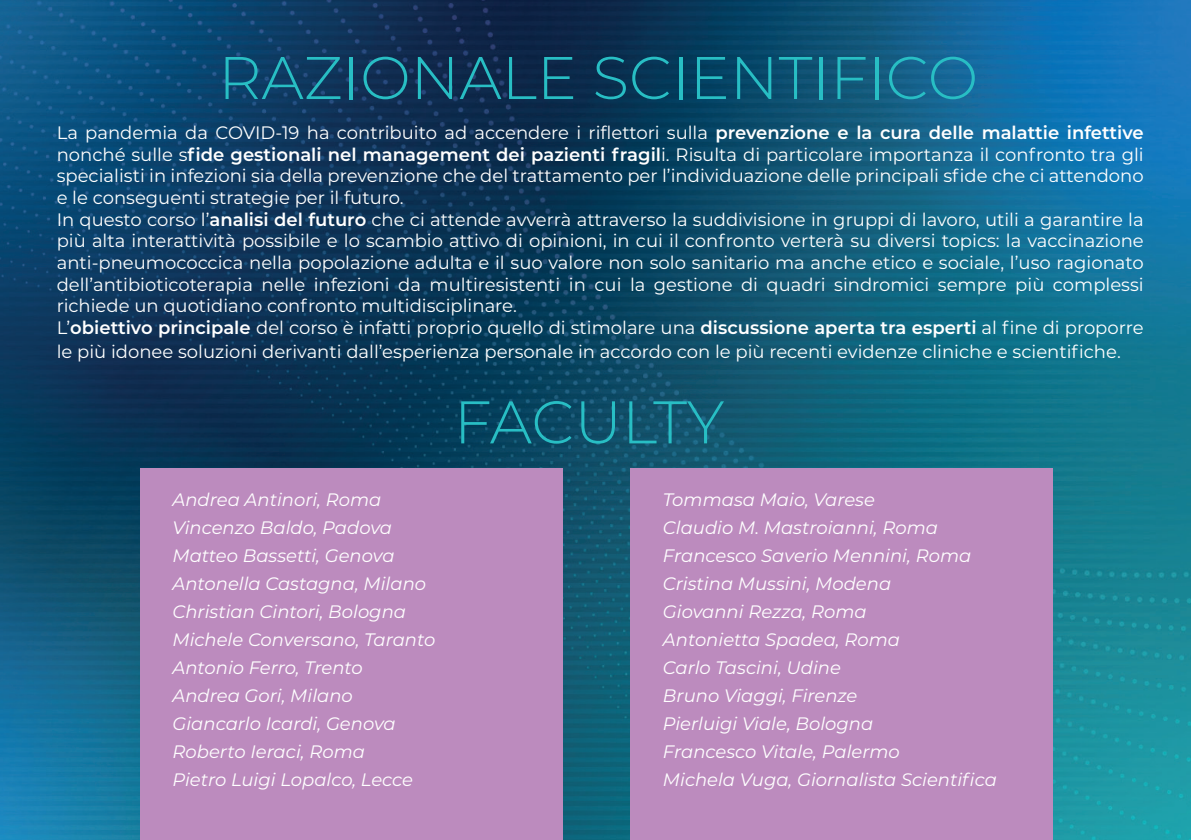
<style>
.page{position:relative;width:1191px;height:840px;background:#fff}
.page>*{position:absolute;margin:0;border:0;box-sizing:border-box;transform-origin:0 0}
.t1{font:300 60px "Montserrat";color:#28bec4}
.t2{font:18px/21.6px "Montserrat";color:#fff;text-align:justify}
.t3{font:italic 18px "Montserrat";color:#fff}
.s1{font-weight:600}
</style>
<div class="page">
<img style="left:0;top:0;width:1191px;height:839px">
<div style="left:140px;top:468px;width:422px;height:371px;background:#bc8bbe"></div>
<div style="left:630px;top:468px;width:422px;height:371px;background:#bc8bbe"></div>
<p class="t1" style="left:218px;top:37px;width:761px">RAZIONALE SCIENTIFICO</p>
<p class="t2" style="left:57px;top:121px;width:1088px">La pandemia da COVID-19 ha contribuito ad accendere i riflettori sulla <span class="s1">prevenzione e la cura delle malattie infettive </span>nonché sulle s<span class="s1">fide gestionali nel management dei pazienti fragil</span>i. Risulta di particolare importanza il confronto tra gli specialisti in infezioni sia della prevenzione che del trattamento per l’individuazione delle principali sfide che ci attendono e le conseguenti strategie per il futuro.</p>
<p class="t2" style="left:57px;top:208px;width:1088px">In questo corso l’<span class="s1">analisi del futuro</span> che ci attende avverrà attraverso la suddivisione in gruppi di lavoro, utili a garantire la più alta interattività possibile e lo scambio attivo di opinioni, in cui il confronto verterà su diversi topics: la vaccinazione anti-pneumococcica nella popolazione adulta e il suo valore non solo sanitario ma anche etico e sociale, l’uso ragionato dell’antibioticoterapia nelle infezioni da multiresistenti in cui la gestione di quadri sindromici sempre più complessi richiede un quotidiano confronto multidisciplinare.</p>
<p class="t2" style="left:57px;top:314px;width:1088px;line-height:24px">L’<span class="s1">obiettivo principale</span> del corso è infatti proprio quello di stimolare una <span class="s1">discussione aperta tra esperti</span> al fine di proporre le più idonee soluzioni derivanti dall’esperienza personale in accordo con le più recenti evidenze cliniche e scientifiche.</p>
<p class="t1" style="left:454px;top:381px;width:272px">FACULTY</p>
<p class="t3" style="left:172px;top:487px;width:210px">Andrea Antinori, Roma</p>
<p class="t3" style="left:172px;top:515px;width:221px">Vincenzo Baldo, Padova</p>
<p class="t3" style="left:172px;top:543px;width:223px">Matteo Bassetti, Genova</p>
<p class="t3" style="left:172px;top:571px;width:255px">Antonella Castagna, Milano</p>
<p class="t3" style="left:172px;top:599px;width:235px">Christian Cintori, Bologna</p>
<p class="t3" style="left:172px;top:627px;width:264px">Michele Conversano, Taranto</p>
<p class="t3" style="left:172px;top:655px;width:192px">Antonio Ferro, Trento</p>
<p class="t3" style="left:172px;top:683px;width:182px">Andrea Gori, Milano</p>
<p class="t3" style="left:172px;top:711px;width:225px">Giancarlo Icardi, Genova</p>
<p class="t3" style="left:172px;top:739px;width:194px">Roberto Ieraci, Roma</p>
<p class="t3" style="left:172px;top:767px;width:242px">Pietro Luigi Lopalco, Lecce</p>
<p class="t3" style="left:663px;top:487px;width:213px">Tommasa Maio, Varese</p>
<p class="t3" style="left:663px;top:515px;width:277px">Claudio M. Mastroianni, Roma</p>
<p class="t3" style="left:663px;top:543px;width:310px">Francesco Saverio Mennini, Roma</p>
<p class="t3" style="left:663px;top:571px;width:230px">Cristina Mussini, Modena</p>
<p class="t3" style="left:663px;top:599px;width:205px">Giovanni Rezza, Roma</p>
<p class="t3" style="left:663px;top:627px;width:239px">Antonietta Spadea, Roma</p>
<p class="t3" style="left:663px;top:655px;width:179px">Carlo Tascini, Udine</p>
<p class="t3" style="left:663px;top:683px;width:196px">Bruno Viaggi, Firenze</p>
<p class="t3" style="left:663px;top:711px;width:212px">Pierluigi Viale, Bologna</p>
<p class="t3" style="left:663px;top:739px;width:238px">Francesco Vitale, Palermo</p>
<p class="t3" style="left:663px;top:767px;width:335px">Michela Vuga, Giornalista Scientifica</p>
</div>
